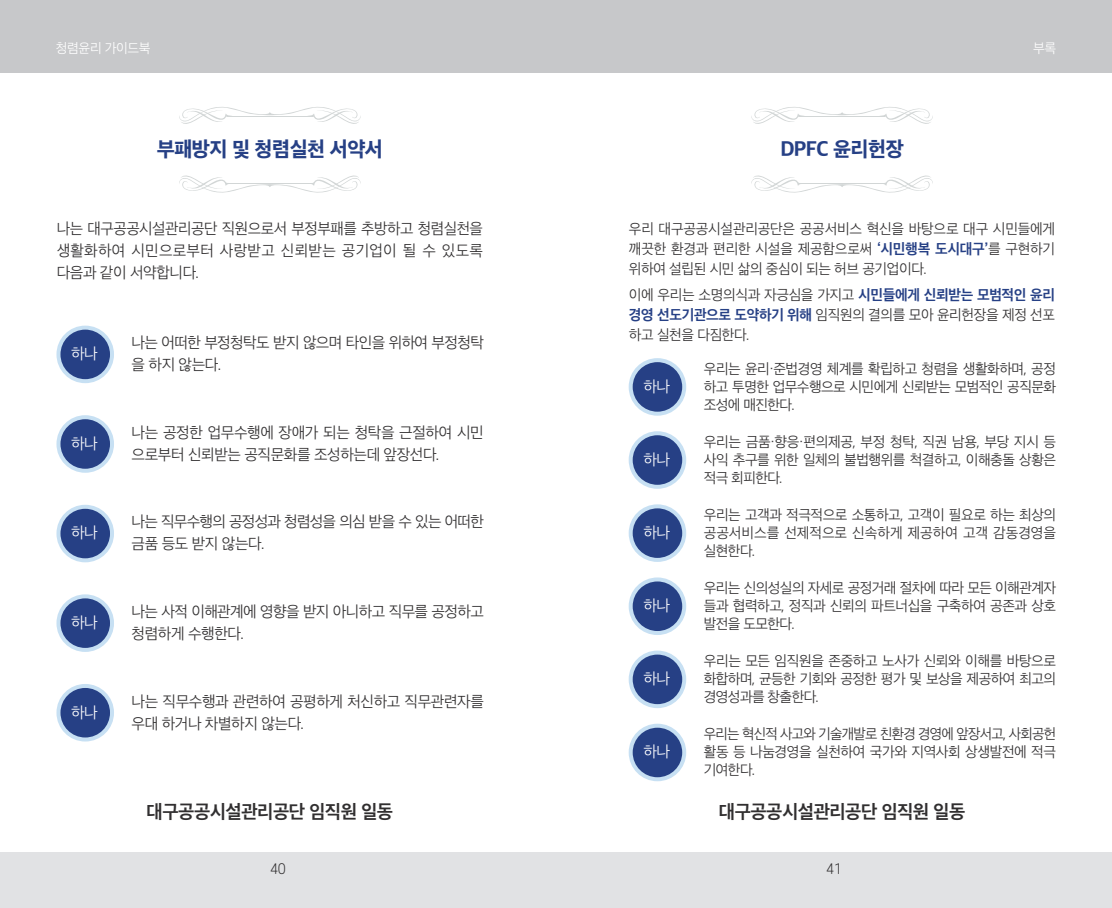
<style>
.page{position:relative;width:1112px;height:908px;background:#fff}
.page>*{position:absolute;margin:0;border:0;box-sizing:border-box;transform-origin:0 0}
.t1{font:20px "SD Gothic Neoa h Ex Bd";letter-spacing:-.025em;color:#264085}
.t2{font:18px "SD Gothic Neoa g Bd";letter-spacing:-.025em;color:#312f30}
.t3{font:15px/22px "SD Gothic Neoa c Lt";letter-spacing:-.025em;color:#312f30}
.t4{font:15px/22px "SD Gothic Neoa c Lt";letter-spacing:-.05em;color:#312f30}
.t5{font:15px "SD Gothic Neoa c Lt";letter-spacing:-.025em;color:#fff}
.t6{font:14px/18px "SD Gothic Neoa c Lt";letter-spacing:-.035em;color:#312f30;text-align:justify}
.t7{font:14px/18px "SD Gothic Neoa c Lt";letter-spacing:-.035em;color:#312f30;text-align:justify;scale:.96 1}
.t8{font:300 13.6px "S Core Dream 3";color:#312f30}
.t9{font:13px "SD Gothic Neoa c Lt";letter-spacing:-.025em;color:#fff}
.s1{font-family:"SD Gothic Neoa g Bd";color:#264085}
</style>
<div class="page">
<div style="left:0;top:0;width:1111px;height:72px;background:#c7c8ca"></div>
<div style="left:0;top:852px;width:1111px;height:55px;background:#e1e2e4"></div>
<div style="left:58px;top:327px;width:54px;height:54px;background:#264085;border-radius:50%"></div>
<div style="left:56px;top:325px;width:58px;height:58px;border:4px solid #c7e0f3;border-radius:50%"></div>
<div style="left:58px;top:417px;width:54px;height:53px;background:#264085;border-radius:50%"></div>
<div style="left:56px;top:415px;width:58px;height:57px;border:4px solid #c7e0f3;border-radius:50%"></div>
<div style="left:58px;top:506px;width:54px;height:54px;background:#264085;border-radius:50%"></div>
<div style="left:56px;top:504px;width:58px;height:58px;border:4px solid #c7e0f3;border-radius:50%"></div>
<div style="left:58px;top:596px;width:54px;height:53px;background:#264085;border-radius:50%"></div>
<div style="left:56px;top:594px;width:58px;height:57px;border:4px solid #c7e0f3;border-radius:50%"></div>
<div style="left:58px;top:685px;width:54px;height:54px;background:#264085;border-radius:50%"></div>
<div style="left:56px;top:683px;width:58px;height:58px;border:4px solid #c7e0f3;border-radius:50%"></div>
<svg style="left:179px;top:175px;width:181px;height:18px"></svg>
<svg style="left:179px;top:107px;width:181px;height:17px"></svg>
<div style="left:630px;top:360px;width:54px;height:53px;background:#264085;border-radius:50%"></div>
<div style="left:628px;top:358px;width:58px;height:57px;border:4px solid #c7e0f3;border-radius:50%"></div>
<div style="left:630px;top:433px;width:54px;height:53px;background:#264085;border-radius:50%"></div>
<div style="left:628px;top:431px;width:58px;height:57px;border:4px solid #c7e0f3;border-radius:50%"></div>
<div style="left:630px;top:506px;width:54px;height:53px;background:#264085;border-radius:50%"></div>
<div style="left:628px;top:504px;width:58px;height:57px;border:4px solid #c7e0f3;border-radius:50%"></div>
<div style="left:630px;top:579px;width:54px;height:53px;background:#264085;border-radius:50%"></div>
<div style="left:628px;top:577px;width:58px;height:57px;border:4px solid #c7e0f3;border-radius:50%"></div>
<div style="left:630px;top:652px;width:54px;height:53px;background:#264085;border-radius:50%"></div>
<div style="left:628px;top:650px;width:58px;height:57px;border:4px solid #c7e0f3;border-radius:50%"></div>
<div style="left:630px;top:725px;width:54px;height:53px;background:#264085;border-radius:50%"></div>
<div style="left:628px;top:723px;width:58px;height:57px;border:4px solid #c7e0f3;border-radius:50%"></div>
<svg style="left:751px;top:175px;width:181px;height:18px"></svg>
<svg style="left:751px;top:107px;width:181px;height:17px"></svg>
<p class="t9" style="left:56px;top:41px;width:96px">청렴윤리 가이드북</p>
<p class="t9" style="left:1032px;top:41px;width:25px">부록</p>
<h1 class="t1" style="left:157px;top:139px;width:227px">부패방지 및 청렴실천 서약서</h1>
<p class="t3" style="left:57px;top:218px;width:427px;text-align:justify">나는 대구공공시설관리공단 직원으로서 부정부패를 추방하고 청렴실천을 생활화하여 시민으로부터 사랑받고 신뢰받는 공기업이 될 수 있도록 다음과 같이 서약합니다.</p>
<p class="t5" style="left:71px;top:346px;width:28px">하나</p>
<p class="t5" style="left:71px;top:435px;width:28px">하나</p>
<p class="t5" style="left:71px;top:525px;width:28px">하나</p>
<p class="t5" style="left:71px;top:614px;width:28px">하나</p>
<p class="t5" style="left:71px;top:704px;width:28px">하나</p>
<p class="t3" style="left:132px;top:331px;width:354px">나는 어떠한 부정청탁도 받지 않으며 타인을 위하여 부정청탁 을 하지 않는다.</p>
<p class="t3" style="left:132px;top:421px;width:353px">나는 공정한 업무수행에 장애가 되는 청탁을 근절하여 시민 으로부터 신뢰받는 공직문화를 조성하는데 앞장선다.</p>
<p class="t4" style="left:132px;top:510px;width:354px">나는 직무수행의 공정성과 청렴성을 의심 받을 수 있는 어떠한 금품 등도 받지 않는다.</p>
<p class="t3" style="left:132px;top:600px;width:354px">나는 사적 이해관계에 영향을 받지 아니하고 직무를 공정하고 청렴하게 수행한다.</p>
<p class="t3" style="left:132px;top:689px;width:354px">나는 직무수행과 관련하여 공평하게 처신하고 직무관련자를 우대 하거나 차별하지 않는다.</p>
<p class="t2" style="left:147px;top:802px;width:248px">대구공공시설관리공단 임직원 일동</p>
<h1 class="t1" style="left:780px;top:139px;width:125px">DPFC 윤리헌장</h1>
<p class="t6" style="left:628px;top:218px;width:428px;line-height:20px">우리 대구공공시설관리공단은 공공서비스 혁신을 바탕으로 대구 시민들에게 깨끗한 환경과 편리한 시설을 제공함으로써 <span class="s1">‘시민행복 도시대구’</span>를 구현하기 위하여 설립된 시민 삶의 중심이 되는 허브 공기업이다.</p>
<p class="t6" style="left:628px;top:284px;width:427px;line-height:20px">이에 우리는 소명의식과 자긍심을 가지고 <span class="s1">시민들에게 신뢰받는 모범적인 윤리 경영 선도기관으로 도약하기 위해</span> 임직원의 결의를 모아 윤리헌장을 제정 선포 하고 실천을 다짐한다.</p>
<p class="t5" style="left:643px;top:378px;width:28px">하나</p>
<p class="t5" style="left:643px;top:451px;width:28px">하나</p>
<p class="t5" style="left:643px;top:525px;width:28px">하나</p>
<p class="t5" style="left:643px;top:598px;width:28px">하나</p>
<p class="t5" style="left:643px;top:671px;width:28px">하나</p>
<p class="t5" style="left:643px;top:744px;width:28px">하나</p>
<p class="t6" style="left:703px;top:359px;width:354px">우리는 윤리·준법경영 체계를 확립하고 청렴을 생활화하며, 공정 하고 투명한 업무수행으로 시민에게 신뢰받는 모범적인 공직문화 조성에 매진한다.</p>
<p class="t6" style="left:703px;top:432px;width:354px">우리는 금품·향응·편의제공, 부정 청탁, 직권 남용, 부당 지시 등 사익 추구를 위한 일체의 불법행위를 척결하고, 이해충돌 상황은 적극 회피한다.</p>
<p class="t6" style="left:703px;top:505px;width:354px">우리는 고객과 적극적으로 소통하고, 고객이 필요로 하는 최상의 공공서비스를 선제적으로 신속하게 제공하여 고객 감동경영을 실현한다.</p>
<p class="t6" style="left:703px;top:578px;width:354px">우리는 신의성실의 자세로 공정거래 절차에 따라 모든 이해관계자 들과 협력하고, 정직과 신뢰의 파트너십을 구축하여 공존과 상호 발전을 도모한다.</p>
<p class="t6" style="left:703px;top:651px;width:354px">우리는 모든 임직원을 존중하고 노사가 신뢰와 이해를 바탕으로 화합하며, 균등한 기회와 공정한 평가 및 보상을 제공하여 최고의 경영성과를 창출한다.</p>
<p class="t7" style="left:703px;top:724px;width:368px">우리는 혁신적 사고와 기술개발로 친환경 경영에 앞장서고, 사회공헌 활동 등 나눔경영을 실천하여 국가와 지역사회 상생발전에 적극 기여한다.</p>
<p class="t2" style="left:718px;top:802px;width:248px">대구공공시설관리공단 임직원 일동</p>
<p class="t8" style="left:270px;top:859px;width:17px">40</p>
<p class="t8" style="left:825px;top:859px;width:17px">41</p>
</div>
